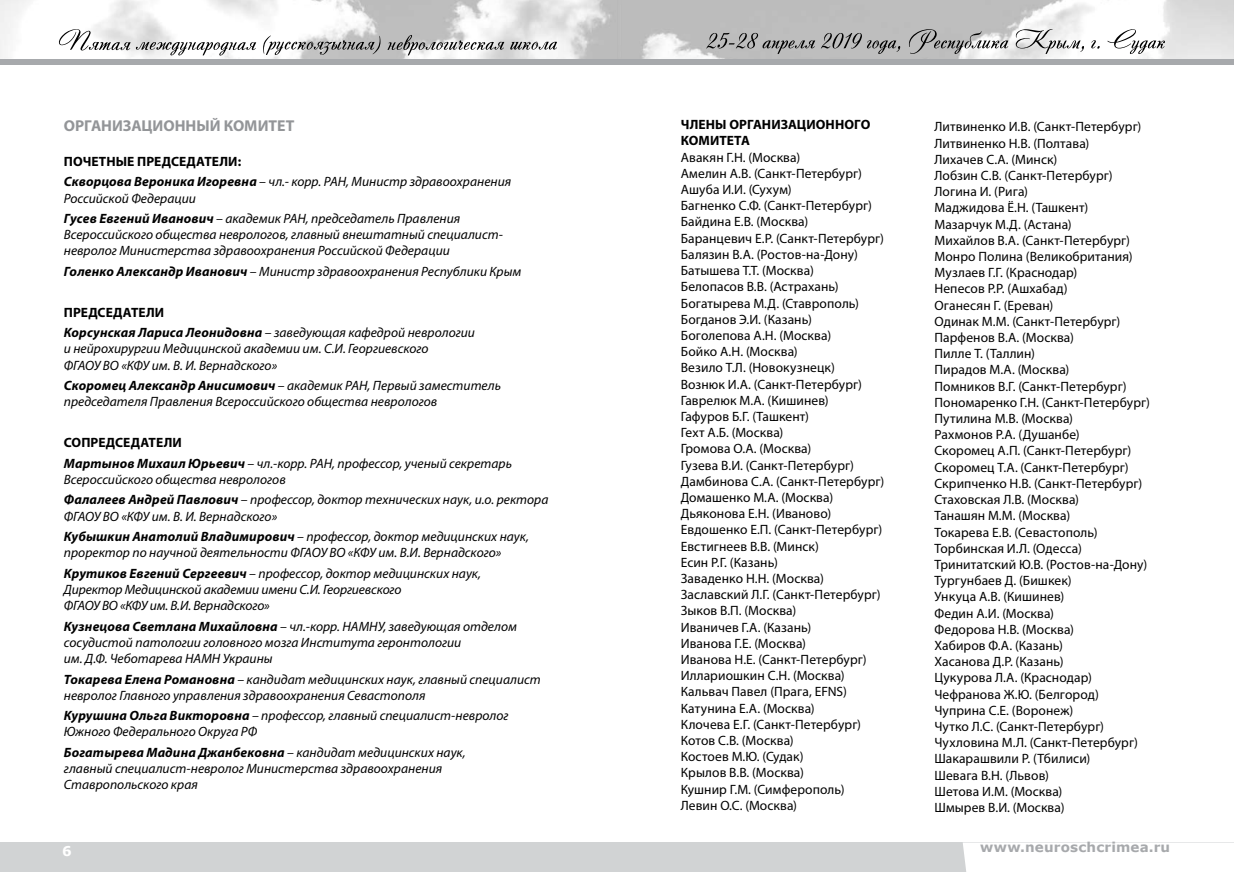
<style>
.page{position:relative;width:1234px;height:872px;background:#fff}
.page>*{position:absolute;margin:0;border:0;box-sizing:border-box;transform-origin:0 0}
.t1{font:700 15.75px "Myriad Pro";color:#939598}
.t2{font:13.5px/16.2px "Myriad Pro";letter-spacing:.01em;color:#000}
.t3{font:italic 13.5px/16.2px "Myriad Pro";color:#000}
.t4{font:700 13.5px/16.2px "Myriad Pro";letter-spacing:.01em;color:#000}
.t5{font:700 13.5px "Verdana";letter-spacing:.015em;color:#a7a9ac}
.s1{font-weight:700;font-style:normal}
.s2{font-weight:700}
</style>
<div class="page">
<img style="left:0;top:0;width:1233px;height:59px">
<div style="left:0;top:59px;width:617px;height:5px;background:#a7a9ac"></div>
<div style="left:0;top:842px;width:617px;height:30px;background:#d1d3d4"></div>
<svg style="left:136px;top:42px;width:120px;height:14px"></svg>
<svg style="left:263px;top:36px;width:117px;height:19px"></svg>
<svg style="left:59px;top:29px;width:71px;height:22px"></svg>
<svg style="left:387px;top:35px;width:117px;height:20px"></svg>
<svg style="left:510px;top:42px;width:47px;height:8px"></svg>
<svg style="left:706px;top:33px;width:194px;height:21px;background:#a1a1a1"></svg>
<svg style="left:908px;top:29px;width:100px;height:25px;background:#b0b0b0"></svg>
<svg style="left:1015px;top:29px;width:68px;height:25px"></svg>
<svg style="left:1090px;top:40px;width:9px;height:9px"></svg>
<svg style="left:1107px;top:29px;width:57px;height:25px"></svg>
<div style="left:617px;top:59px;width:616px;height:5px;background:#a7a9ac"></div>
<div style="left:617px;top:842px;width:616px;height:30px;background:#d1d3d4"></div>
<div style="left:963px;top:842px;width:270px;height:30px;background:#fff"></div>
<p class="t1" style="left:64px;top:115px;width:232px">Организационный комитет</p>
<p class="t4" style="left:680px;top:116px;width:191px">Члены Организационного комитета</p>
<p class="t2" style="left:680px;top:149px;width:205px">Авакян Г.Н. (Москва)<br>Амелин А.В. (Санкт-Петербург)<br>Ашуба И.И. (Сухум)<br>Багненко С.Ф. (Санкт-Петербург)<br>Байдина Е.В. (Москва)<br>Баранцевич Е.Р. (Санкт-Петербург)<br>Балязин В.А. (Ростов-на-Дону)<br>Батышева Т.Т. (Москва)<br>Белопасов В.В. (Астрахань)<br>Богатырева М.Д. (Ставрополь)<br>Богданов Э.И. (Казань)<br>Боголепова А.Н. (Москва)<br>Бойко А.Н. (Москва)<br>Везило Т.Л. (Новокузнецк)<br>Вознюк И.А. (Санкт-Петербург)<br>Гаврелюк М.А. (Кишинев)<br>Гафуров Б.Г. (Ташкент)<br>Гехт А.Б. (Москва)<br>Громова О.А. (Москва)<br>Гузева В.И. (Санкт-Петербург)<br>Дамбинова С.А. (Санкт-Петербург)<br>Домашенко М.А. (Москва)<br>Дьяконова Е.Н. (Иваново)<br>Евдошенко Е.П. (Санкт-Петербург)<br>Евстигнеев В.В. (Минск)<br>Есин Р.Г. (Казань)<br>Заваденко Н.Н. (Москва)<br>Заславский Л.Г. (Санкт-Петербург)<br>Зыков В.П. (Москва)<br>Иваничев Г.А. (Казань)<br>Иванова Г.Е. (Москва)<br>Иванова Н.Е. (Санкт-Петербург)<br>Иллариошкин С.Н. (Москва)<br>Кальвач Павел (Прага, EFNS)<br>Катунина Е.А. (Москва)<br>Клочева Е.Г. (Санкт-Петербург)<br>Котов С.В. (Москва)<br>Костоев М.Ю. (Судак)<br>Крылов В.В. (Москва)<br>Кушнир Г.М. (Симферополь)<br>Левин О.С. (Москва)</p>
<p class="t3" style="left:64px;top:151px;width:449px;line-height:20.4px"><span class="s1">Почетные председатели:<br></span><span class="s2">Скворцова Вероника Игоревна</span> – чл.- корр. РАН, Министр здравоохранения</p>
<p class="t3" style="left:64px;top:187px;width:398px;line-height:20.4px">Российской Федерации<br><span class="s2">Гусев Евгений Иванович</span> – академик РАН, председатель Правления</p>
<p class="t3" style="left:64px;top:226px;width:440px">Всероссийского общества неврологов, главный внештатный специалист&shy;невролог Министерства здравоохранения Российской Федерации</p>
<p class="t3" style="left:64px;top:263px;width:459px"><span class="s2">Голенко Александр Иванович</span> – Министр здравоохранения Республики Крым</p>
<p class="t3" style="left:64px;top:302px;width:412px;line-height:20.5px"><span class="s1">Председатели<br></span><span class="s2">Корсунская Лариса Леонидовна</span> – заведующая кафедрой неврологии</p>
<p class="t3" style="left:64px;top:340px;width:366px">и нейрохирургии Медицинской академии им. С.И. Георгиевского<br>ФГАОУ ВО «КФУ им. В. И. Вернадского»</p>
<p class="t3" style="left:64px;top:377px;width:438px"><span class="s2">Скоромец Александр Анисимович</span> – академик РАН, Первый заместитель председателя Правления Всероссийского общества неврологов</p>
<p class="t3" style="left:64px;top:432px;width:449px;line-height:20.4px"><span class="s1">Сопредседатели<br></span><span class="s2">Мартынов Михаил Юрьевич</span> – чл.-корр. РАН, профессор, ученый секретарь</p>
<p class="t3" style="left:64px;top:469px;width:486px;line-height:20.4px">Всероссийского общества неврологов<br><span class="s2">Фалалеев Андрей Павлович</span> – профессор, доктор технических наук, и.о. ректора</p>
<p class="t3" style="left:64px;top:505px;width:466px;line-height:20.4px">ФГАОУ ВО «КФУ им. В. И. Вернадского»<br><span class="s2">Кубышкин Анатолий Владимирович</span> – профессор, доктор медицинских наук,</p>
<p class="t3" style="left:64px;top:542px;width:439px;line-height:20.5px">проректор по научной деятельности ФГАОУ ВО «КФУ им. В.И. Вернадского»<br><span class="s2">Крутиков Евгений Сергеевич</span> – профессор, доктор медицинских наук,</p>
<p class="t3" style="left:64px;top:581px;width:339px">Директор Медицинской академии имени С.И. Георгиевского<br>ФГАОУ ВО «КФУ им. В.И. Вернадского»</p>
<p class="t3" style="left:64px;top:618px;width:455px"><span class="s2">Кузнецова Светлана Михайловна</span> – чл.-корр. НАМНУ, заведующая отделом сосудистой патологии головного мозга Института геронтологии<br>им. Д.Ф. Чеботарева НАМН Украины</p>
<p class="t3" style="left:64px;top:670px;width:478px"><span class="s2">Токарева Елена Романовна</span> – кандидат медицинских наук, главный специалист невролог Главного управления здравоохранения Севастополя</p>
<p class="t3" style="left:64px;top:707px;width:446px"><span class="s2">Курушина Ольга Викторовна</span> – профессор, главный специалист-невролог<br>Южного Федерального Округа РФ</p>
<p class="t3" style="left:64px;top:744px;width:403px"><span class="s2">Богатырева Мадина Джанбековна</span> – кандидат медицинских наук, главный специалист-невролог Министерства здравоохранения<br>Ставропольского края</p>
<p class="t2" style="left:934px;top:118px;width:217px">Литвиненко И.В. (Санкт-Петербург)<br>Литвиненко Н.В. (Полтава)<br>Лихачев С.А. (Минск)<br>Лобзин С.В. (Санкт-Петербург)<br>Логина И. (Рига)<br>Маджидова Ё.Н. (Ташкент)<br>Мазарчук М.Д. (Астана)<br>Михайлов В.А. (Санкт-Петербург)<br>Монро Полина (Великобритания)<br>Музлаев Г.Г. (Краснодар)<br>Непесов Р.Р. (Ашхабад)<br>Оганесян Г. (Ереван)<br>Одинак М.М. (Санкт-Петербург)<br>Парфенов В.А. (Москва)<br>Пилле Т. (Таллин)<br>Пирадов М.А. (Москва)<br>Помников В.Г. (Санкт-Петербург)<br>Пономаренко Г.Н. (Санкт-Петербург)<br>Путилина М.В. (Москва)<br>Рахмонов Р.А. (Душанбе)<br>Скоромец А.П. (Санкт-Петербург)<br>Скоромец Т.А. (Санкт-Петербург)<br>Скрипченко Н.В. (Санкт-Петербург)<br>Стаховская Л.В. (Москва)<br>Танашян М.М. (Москва)<br>Токарева Е.В. (Севастополь)<br>Торбинская И.Л. (Одесса)<br>Тринитатский Ю.В. (Ростов-на-Дону)<br>Тургунбаев Д. (Бишкек)<br>Ункуца А.В. (Кишинев)<br>Федин А.И. (Москва)<br>Федорова Н.В. (Москва)<br>Хабиров Ф.А. (Казань)<br>Хасанова Д.Р. (Казань)<br>Цукурова Л.А. (Краснодар)<br>Чефранова Ж.Ю. (Белгород)<br>Чуприна С.Е. (Воронеж)<br>Чутко Л.С. (Санкт-Петербург)<br>Чухловина М.Л. (Санкт-Петербург)<br>Шакарашвили Р. (Тбилиси)<br>Шевага В.Н. (Львов)<br>Шетова И.М. (Москва)<br>Шмырев В.И. (Москва)</p>
<p class="t5" style="left:979px;top:838px;width:191px">www.neuroschcrimea.ru</p>
</div>
